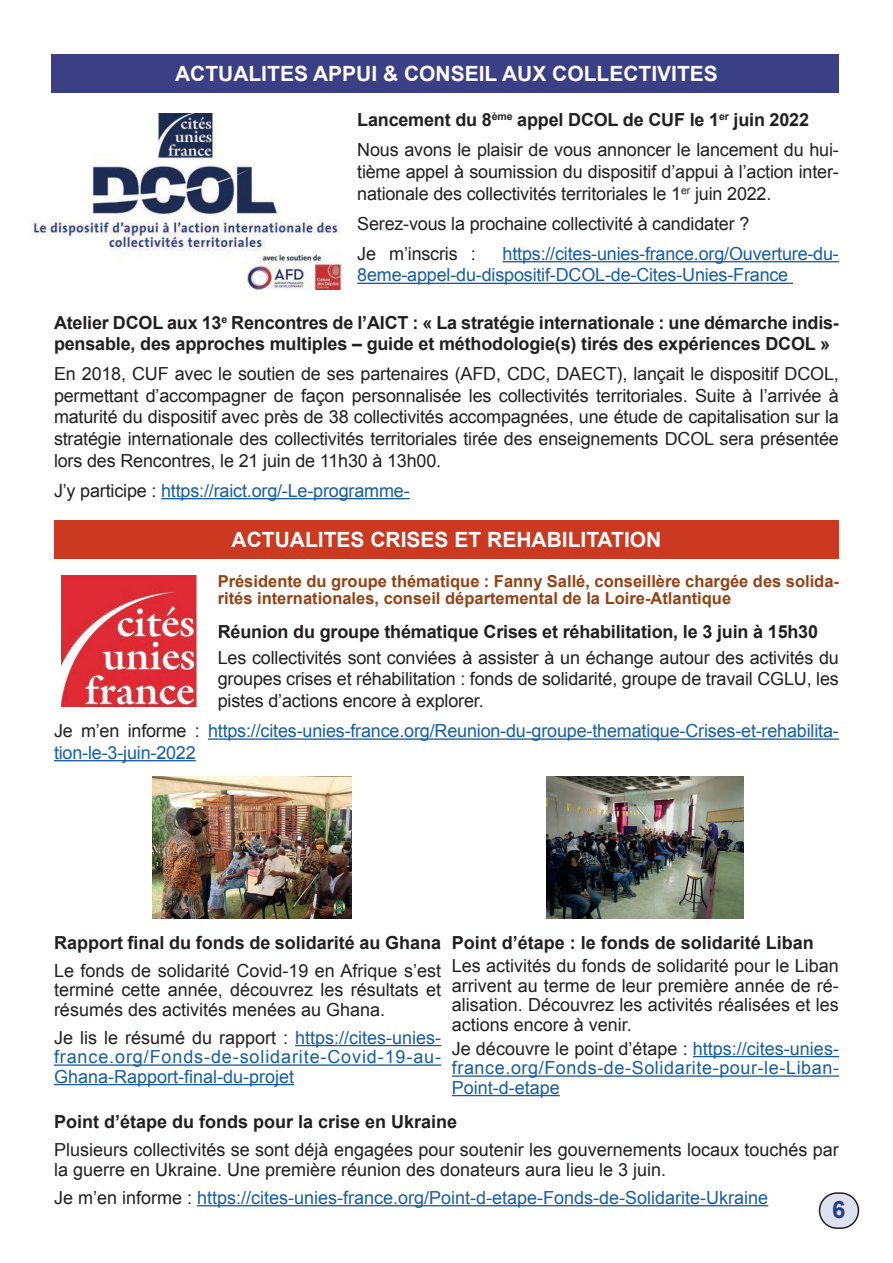
<style>
.page{position:relative;width:893px;height:1263px;background:#fff}
.page>*{position:absolute;margin:0;border:0;box-sizing:border-box;transform-origin:0 0}
.t1{font:700 24px "Arial";color:#253f8e}
.t2{font:700 21px "Arial";color:#fff}
.t3{font:18px/21.6px "Arial";letter-spacing:-.01em;color:#231f20}
.t4{font:18px/19.5px "Arial";letter-spacing:-.01em;color:#175d9e}
.t5{font:700 18px/21.6px "Arial";letter-spacing:-.01em;color:#231f20}
.t6{font:700 16.5px/16.5px "Arial";color:#944115}
.s1{font-weight:700}
.s2{color:#231f20}
</style>
<div class="page">
<div style="left:819px;top:1193px;width:39px;height:35px;background:#e0e1ee;border-radius:18px"></div>
<div style="left:819px;top:1192px;width:40px;height:37px;border:2px solid #231f20;border-radius:18px"></div>
<img style="left:61px;top:575px;width:135px;height:131px">
<hr style="left:503px;top:261px;width:336px;height:1px;background:#175d9e">
<hr style="left:357px;top:283px;width:436px;height:1px;background:#175d9e">
<hr style="left:161px;top:498px;width:249px;height:1px;background:#175d9e">
<div style="left:52px;top:54px;width:787px;height:38px;background:#3a3f86"></div>
<img style="left:31px;top:113px;width:312px;height:176px">
<div style="left:54px;top:520px;width:785px;height:38px;background:#cb3920"></div>
<hr style="left:208px;top:738px;width:631px;height:2px;background:#175d9e">
<hr style="left:54px;top:760px;width:142px;height:1px;background:#175d9e">
<hr style="left:295px;top:1045px;width:146px;height:1px;background:#175d9e">
<hr style="left:54px;top:1064px;width:387px;height:2px;background:#175d9e">
<hr style="left:54px;top:1084px;width:240px;height:1px;background:#175d9e">
<hr style="left:693px;top:1056px;width:146px;height:1px;background:#175d9e">
<hr style="left:452px;top:1075px;width:387px;height:2px;background:#175d9e">
<hr style="left:452px;top:1095px;width:108px;height:1px;background:#175d9e">
<img style="left:152px;top:776px;width:200px;height:142px">
<img style="left:546px;top:776px;width:197px;height:142px">
<hr style="left:197px;top:1205px;width:571px;height:1px;background:#175d9e">
<p class="t2" style="left:175px;top:60px;width:544px">ACTUALITES APPUI &amp; CONSEIL AUX COLLECTIVITES</p>
<p class="t3" style="left:357px;top:105px;width:483px;line-height:30.2px"><span class="s1">Lancement du 8</span><sup>ème</sup> <span class="s1">appel DCOL de CUF le 1</span><sup>er</sup> <span class="s1">juin 2022<br></span>Nous avons le plaisir de vous annoncer le lancement du hui-</p>
<p class="t3" style="left:357px;top:161px;width:483px">tième appel à soumission du dispositif d’appui à l’action inter&shy;nationale des collectivités territoriales le 1<sup>er</sup> juin 2022.</p>
<p class="t3" style="left:357px;top:208px;width:394px;line-height:30.2px">Serez-vous la prochaine collectivité à candidater ?<br>Je m’inscris :</p>
<p class="t4" style="left:357px;top:243px;width:483px;line-height:21.6px;text-indent:145px">https://cites-unies-france.org/Ouverture-du-<br>8eme-appel-du-dispositif-DCOL-de-Cites-Unies-France</p>
<p class="t5" style="left:54px;top:312px;width:786px">Atelier DCOL aux 13<sup>e</sup> Rencontres de l’AICT : « La stratégie internationale : une démarche indis&shy;pensable, des approches multiples – guide et méthodologie(s) tirés des expériences DCOL »</p>
<p class="t3" style="left:54px;top:363px;width:786px;text-align:justify">En 2018, CUF avec le soutien de ses partenaires (AFD, CDC, DAECT), lançait le dispositif DCOL, permettant d’accompagner de façon personnalisée les collectivités territoriales. Suite à l’arrivée à maturité du dispositif avec près de 38 collectivités accompagnées, une étude de capitalisation sur la stratégie internationale des collectivités territoriales tirée des enseignements DCOL sera présentée lors des Rencontres, le 21 juin de 11h30 à 13h00.</p>
<p class="t4" style="left:54px;top:481px;width:357px"><span class="s2">J’y participe :</span> https://raict.org/-Le-programme-</p>
<p class="t2" style="left:232px;top:525px;width:431px">ACTUALITES CRISES ET REHABILITATION</p>
<p class="t6" style="left:218px;top:574px;width:623px">Présidente du groupe thématique : Fanny Sallé, conseillère chargée des solida&shy;rités internationales, conseil départemental de la Loire-Atlantique</p>
<p class="t5" style="left:218px;top:621px;width:602px">Réunion du groupe thématique Crises et réhabilitation, le 3 juin à 15h30</p>
<p class="t3" style="left:218px;top:647px;width:623px;text-align:justify">Les collectivités sont conviées à assister à un échange autour des activités du groupes crises et réhabilitation : fonds de solidarité, groupe de travail CGLU, les pistes d’actions encore à explorer.</p>
<p class="t4" style="left:54px;top:720px;width:786px;line-height:21.6px"><span class="s2">Je m’en informe :</span> https://cites-unies-france.org/Reunion-du-groupe-thematique-Crises-et-rehabilita&shy;tion-le-3-juin-2022</p>
<p class="t5" style="left:54px;top:932px;width:389px">Rapport final du fonds de solidarité au Ghana</p>
<p class="t3" style="left:54px;top:961px;width:389px;line-height:19.5px;text-align:justify">Le fonds de solidarité Covid-19 en Afrique s’est terminé cette année, découvrez les résultats et résumés des activités menées au Ghana.</p>
<p class="t4" style="left:54px;top:1028px;width:389px;text-align:justify"><span class="s2">Je lis le résumé du rapport :</span> https://cites-unies&shy;france.org/Fonds-de-solidarite-Covid-19-au-Ghana-Rapport-final-du-projet</p>
<p class="t5" style="left:452px;top:932px;width:364px">Point d’étape : le fonds de solidarité Liban</p>
<p class="t3" style="left:452px;top:956px;width:389px;line-height:19.5px;text-align:justify">Les activités du fonds de solidarité pour le Liban arrivent au terme de leur première année de ré&shy;alisation. Découvrez les activités réalisées et les actions encore à venir.</p>
<p class="t4" style="left:452px;top:1039px;width:389px;text-align:justify"><span class="s2">Je découvre le point d’étape :</span> https://cites-unies&shy;france.org/Fonds-de-Solidarite-pour-le-Liban-Point-d-etape</p>
<p class="t5" style="left:54px;top:1112px;width:405px">Point d’étape du fonds pour la crise en Ukraine</p>
<p class="t3" style="left:54px;top:1140px;width:786px;line-height:19.5px">Plusieurs collectivités se sont déjà engagées pour soutenir les gouvernements locaux touchés par la guerre en Ukraine. Une première réunion des donateurs aura lieu le 3 juin.</p>
<p class="t4" style="left:54px;top:1188px;width:716px"><span class="s2">Je m’en informe :</span> https://cites-unies-france.org/Point-d-etape-Fonds-de-Solidarite-Ukraine</p>
<h1 class="t1" style="left:832px;top:1194px;width:15px">6</h1>
</div>
